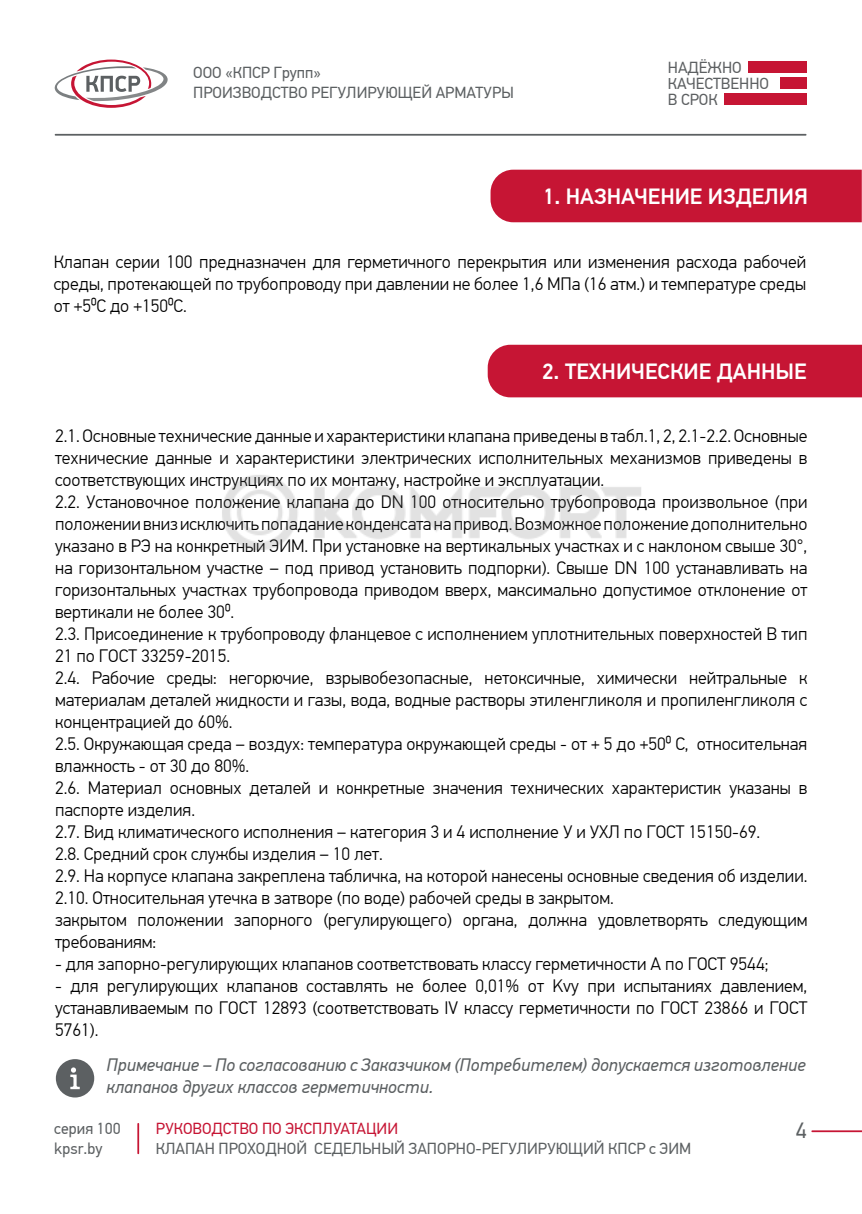
<style>
.page{position:relative;width:862px;height:1214px;background:#fff}
.page>*{position:absolute;margin:0;border:0;box-sizing:border-box;transform-origin:0 0}
.t1{font:500 22px "PF Din Text Pro";color:#fff}
.t2{font:22px "PF Din Text Pro";color:#5c6062}
.t3{font:300 18px/22px "PF Din Text Pro";color:#000;text-align:justify}
.t4{font:italic 18px/22px "PF Din Text Pro";color:#5c6062}
.t5{font:16px/20px "PF Din Text Pro";color:#5c6062}
.t6{font:16px "PF Din Text Pro";color:#c61534}
.t7{font:16px/16px "PF Din Text Pro";color:#5d6062}
</style>
<div class="page">
<div style="left:780px;top:78px;width:26px;height:11px;background:#c61534"></div>
<svg style="left:55px;top:60px;width:113px;height:48px"></svg>
<div style="left:747px;top:62px;width:59px;height:11px;background:#c61534"></div>
<div style="left:724px;top:94px;width:82px;height:11px;background:#c61534"></div>
<hr style="left:137px;top:1122px;width:2px;height:31px;background:#c61534">
<hr style="left:55px;top:134px;width:751px;height:2px;background:#5c6062">
<svg style="left:811px;top:1130px;width:51px;height:1px"></svg>
<div style="left:490px;top:170px;width:372px;height:52px;background:#c61534"></div>
<div style="left:488px;top:345px;width:374px;height:52px;background:#c61534"></div>
<div style="left:56px;top:1058px;width:38px;height:39px;background:#5c6062;border-radius:50%"></div>
<svg style="left:70px;top:1067px;width:10px;height:21px"></svg>
<img style="left:222px;top:475px;width:419px;height:75px">
<p class="t5" style="left:193px;top:63px;width:322px">ООО «КПСР Групп»<br>ПРОИЗВОДСТВО РЕГУЛИРУЮЩЕЙ АРМАТУРЫ</p>
<p class="t7" style="left:668px;top:59px;width:103px">НАДЁЖНО<br>КАЧЕСТВЕННО<br>В СРОК</p>
<p class="t1" style="left:543px;top:183px;width:267px">1. НАЗНАЧЕНИЕ ИЗДЕЛИЯ</p>
<p class="t3" style="left:54px;top:251px;width:754px">Клапан серии 100 предназначен для герметичного перекрытия или изменения расхода рабочей среды, протекающей по трубопроводу при давлении не более 1,6 МПа (16 атм.) и температуре среды от +5⁰С до +150⁰С.</p>
<p class="t1" style="left:542px;top:358px;width:266px">2. ТЕХНИЧЕСКИЕ ДАННЫЕ</p>
<p class="t3" style="left:55px;top:425px;width:754px;text-align:left">2.1. Основные технические данные и характеристики клапана приведены в табл.1, 2, 2.1-2.2. Основные технические данные и характеристики электрических исполнительных механизмов приведены в соответствующих инструкциях по их монтажу, настройке и эксплуатации.<br>2.2. Установочное положение клапана до DN 100 относительно трубопровода произвольное (при положении вниз исключить попадание конденсата на привод. Возможное положение дополнительно указано в РЭ на конкретный ЭИМ. При установке на вертикальных участках и с наклоном свыше 30°, на горизонтальном участке – под привод установить подпорки). Свыше DN 100 устанавливать на горизонтальных участках трубопровода приводом вверх, максимально допустимое отклонение от вертикали не более 30⁰.<br>2.3. Присоединение к трубопроводу фланцевое с исполнением уплотнительных поверхностей В тип 21 по ГОСТ 33259-2015.<br>2.4. Рабочие среды: негорючие, взрывобезопасные, нетоксичные, химически нейтральные к материалам деталей жидкости и газы, вода, водные растворы этиленгликоля и пропиленгликоля с концентрацией до 60%.<br>2.5. Окружающая среда – воздух: температура окружающей среды - от + 5 до +50⁰ С, относительная влажность - от 30 до 80%.<br>2.6. Материал основных деталей и конкретные значения технических характеристик указаны в паспорте изделия.<br>2.7. Вид климатического исполнения – категория 3 и 4 исполнение У и УХЛ по ГОСТ 15150-69.<br>2.8. Средний срок службы изделия – 10 лет.<br>2.9. На корпусе клапана закреплена табличка, на которой нанесены основные сведения об изделии.<br>2.10. Относительная утечка в затворе (по воде) рабочей среды в закрытом.<br>закрытом положении запорного (регулирующего) органа, должна удовлетворять следующим требованиям:</p>
<p class="t3" style="left:55px;top:953px;width:715px">- для запорно-регулирующих клапанов соответствовать классу герметичности А по ГОСТ 9544;</p>
<p class="t3" style="left:55px;top:975px;width:754px">- для регулирующих клапанов составлять не более 0,01% от Kvy при испытаниях давлением, устанавливаемым по ГОСТ 12893 (соответствовать IV классу герметичности по ГОСТ 23866 и ГОСТ 5761).</p>
<p class="t4" style="left:106px;top:1054px;width:701px">Примечание – По согласованию с Заказчиком (Потребителем) допускается изготовление клапанов других классов герметичности.</p>
<p class="t2" style="left:796px;top:1117px;width:12px">4</p>
<p class="t5" style="left:54px;top:1118px;width:68px">серия 100 kpsr.by</p>
<p class="t6" style="left:156px;top:1118px;width:244px">РУКОВОДСТВО ПО ЭКСПЛУАТАЦИИ</p>
<p class="t5" style="left:156px;top:1138px;width:537px">КЛАПАН ПРОХОДНОЙ СЕДЕЛЬНЫЙ ЗАПОРНО-РЕГУЛИРУЮЩИЙ КПСР с ЭИМ</p>
</div>
